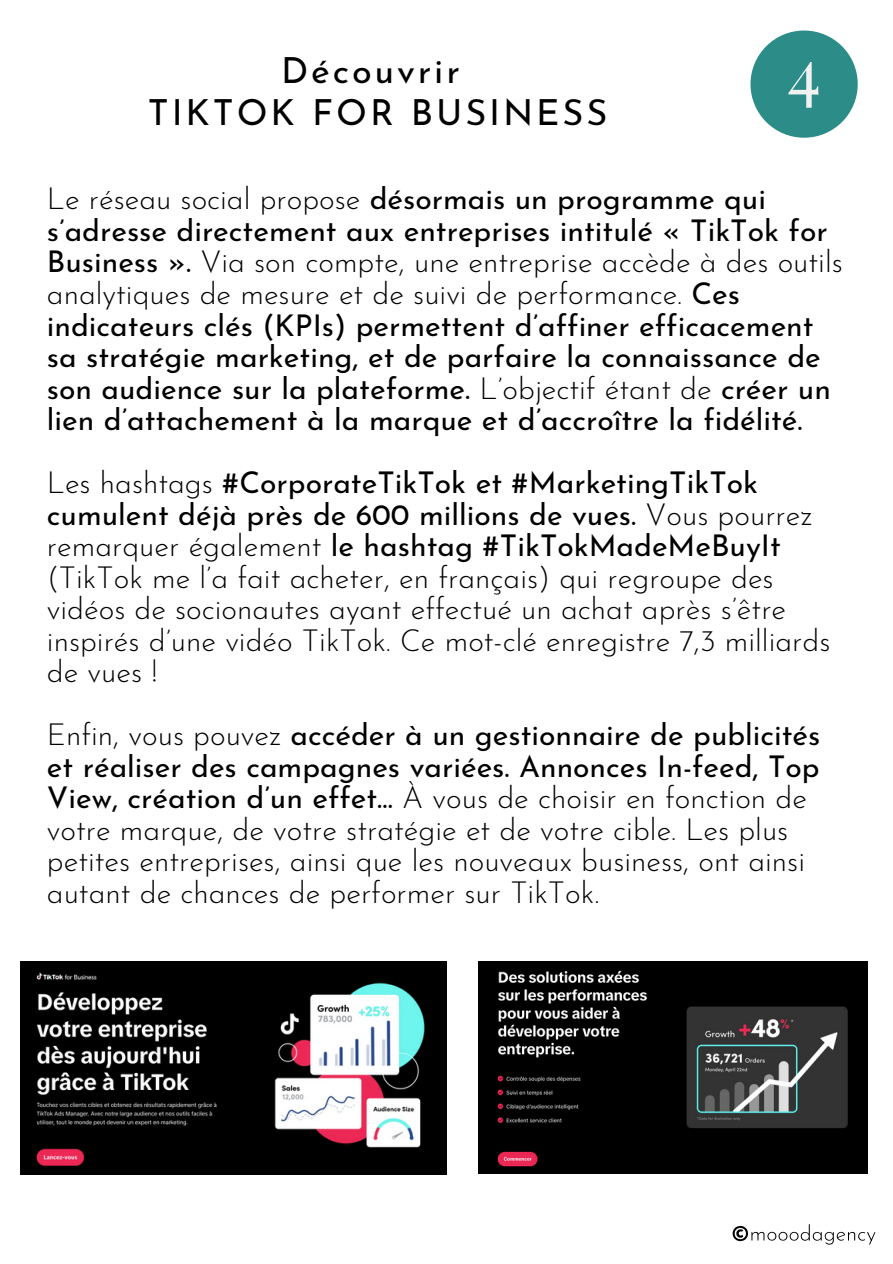
<style>
.page{position:relative;width:893px;height:1264px;background:#fff}
.page>*{position:absolute;margin:0;border:0;box-sizing:border-box;transform-origin:0 0}
.t1{font:68.25px "Playfair Display";color:#f1f1f1}
.t2{font:36px "Josefin Sans";letter-spacing:.08em;color:#000}
.t3{font:300 30px/31.5px "Josefin Sans";color:#000}
.t4{font:30px/31.5px "Josefin Sans";color:#000}
.s1{font-weight:300}
.s2{font-weight:400}
</style>
<div class="page">
<svg style="left:732px;top:1224px;width:143px;height:20px"></svg>
<div style="left:750px;top:31px;width:107px;height:107px;background:#2b8c88;border-radius:50%"></div>
<img style="left:21px;top:961px;width:425px;height:213px">
<img style="left:478px;top:961px;width:389px;height:212px">
<p class="t2" style="left:281px;top:56px;width:180px">Découvrir</p>
<p class="t2" style="left:148px;top:98px;width:461px">TIKTOK FOR BUSINESS</p>
<p class="t1" style="left:787px;top:24px;width:35px">4</p>
<p class="t4" style="left:47px;top:186px;width:797px"><span class="s1">Le réseau social propose</span> désormais un programme qui s’adresse directement aux entreprises intitulé « TikTok for Business ». <span class="s1">Via son compte, une entreprise accède à des outils analytiques de mesure et de suivi de performance.</span> Ces indicateurs clés (KPIs) permettent d’affiner efficacement sa stratégie marketing, et de parfaire la connaissance de son audience sur la plateforme. <span class="s1">L’objectif étant de</span> créer un lien d’attachement à la marque et d’accroître la fidélité.</p>
<p class="t3" style="left:47px;top:470px;width:784px">Les hashtags <span class="s2">#CorporateTikTok et #MarketingTikTok cumulent déjà près de 600 millions de vues.</span> Vous pourrez remarquer également <span class="s2">le hashtag #TikTokMadeMeBuyIt </span>(TikTok me l’a fait acheter, en français) qui regroupe des vidéos de socionautes ayant effectué un achat après s’être inspirés d’une vidéo TikTok. Ce mot-clé enregistre 7,3 milliards de vues !</p>
<p class="t3" style="left:47px;top:722px;width:775px">Enfin, vous pouvez <span class="s2">accéder à un gestionnaire de publicités et réaliser des campagnes variées. Annonces In-feed, Top View, création d’un effet…</span> À vous de choisir en fonction de votre marque, de votre stratégie et de votre cible. Les plus petites entreprises, ainsi que les nouveaux business, ont ainsi autant de chances de performer sur TikTok.</p>
</div>
